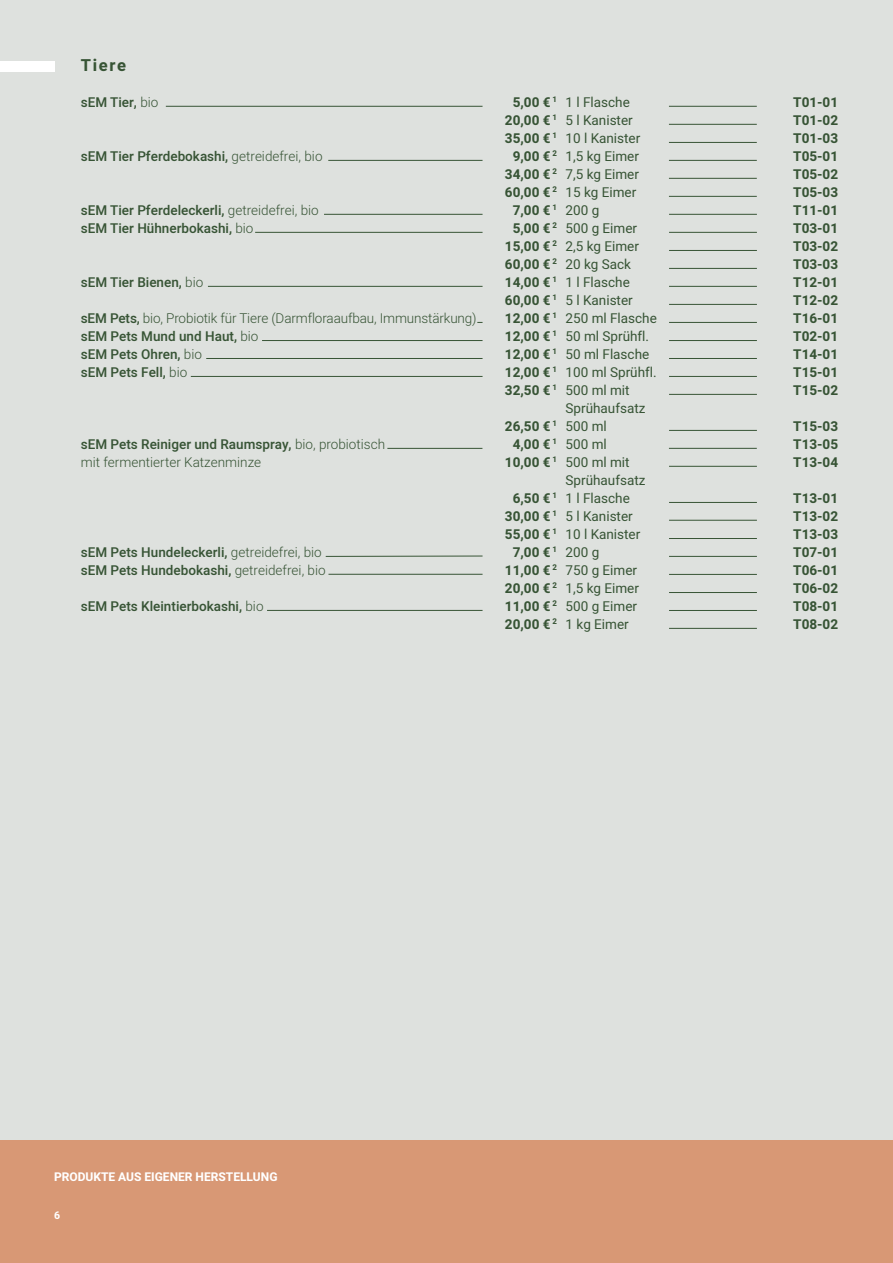
<style>
.page{position:relative;width:893px;height:1263px;background:#dee1de}
.page>*{position:absolute;margin:0;border:0;box-sizing:border-box;transform-origin:0 0}
.t1{font:700 16.5px "Heebo";letter-spacing:.1em;color:#375435}
.t2{font:700 13.5px/18px "Heebo";color:#375435;text-align:center}
.t3{font:13.5px/18px "Heebo";color:#375435}
.t4{font:500 13.5px/18px "Heebo";color:#375435}
.t5{font:300 13.5px/18px "Heebo";letter-spacing:-.01em;color:#375435}
.t6{font:700 12px "Heebo";color:#fff}
.t7{font:700 10.5px "Heebo";color:#fff}
.s1{font-weight:300}
.s2{font-weight:500}
</style>
<div class="page">
<div style="left:0;top:1140px;width:893px;height:123px;background:#d89875"></div>
<div style="left:0;top:61px;width:54px;height:10px;background:#fff"></div>
<hr style="left:669px;top:106px;width:88px;height:1px;background:#375435">
<hr style="left:669px;top:214px;width:88px;height:1px;background:#375435">
<hr style="left:324px;top:214px;width:159px;height:1px;background:#375435">
<hr style="left:669px;top:466px;width:88px;height:1px;background:#375435">
<hr style="left:669px;top:304px;width:88px;height:1px;background:#375435">
<hr style="left:669px;top:556px;width:88px;height:1px;background:#375435">
<hr style="left:328px;top:574px;width:155px;height:1px;background:#375435">
<hr style="left:166px;top:106px;width:317px;height:1px;background:#375435">
<hr style="left:669px;top:142px;width:88px;height:1px;background:#375435">
<hr style="left:669px;top:250px;width:88px;height:1px;background:#375435">
<hr style="left:669px;top:502px;width:88px;height:1px;background:#375435">
<hr style="left:669px;top:520px;width:88px;height:1px;background:#375435">
<hr style="left:669px;top:340px;width:88px;height:1px;background:#375435">
<hr style="left:262px;top:340px;width:221px;height:1px;background:#375435">
<hr style="left:669px;top:592px;width:88px;height:1px;background:#375435">
<hr style="left:267px;top:610px;width:216px;height:1px;background:#375435">
<hr style="left:669px;top:196px;width:88px;height:1px;background:#375435">
<hr style="left:669px;top:448px;width:88px;height:1px;background:#375435">
<hr style="left:387px;top:448px;width:95px;height:1px;background:#375435">
<hr style="left:669px;top:160px;width:88px;height:1px;background:#375435">
<hr style="left:669px;top:268px;width:88px;height:1px;background:#375435">
<hr style="left:669px;top:358px;width:88px;height:1px;background:#375435">
<hr style="left:206px;top:358px;width:277px;height:1px;background:#375435">
<hr style="left:669px;top:610px;width:88px;height:1px;background:#375435">
<hr style="left:328px;top:160px;width:155px;height:1px;background:#375435">
<hr style="left:669px;top:178px;width:88px;height:1px;background:#375435">
<hr style="left:669px;top:286px;width:88px;height:1px;background:#375435">
<hr style="left:208px;top:286px;width:275px;height:1px;background:#375435">
<hr style="left:669px;top:628px;width:88px;height:1px;background:#375435">
<hr style="left:326px;top:556px;width:157px;height:1px;background:#375435">
<hr style="left:669px;top:376px;width:88px;height:1px;background:#375435">
<hr style="left:669px;top:394px;width:88px;height:1px;background:#375435">
<hr style="left:669px;top:430px;width:88px;height:1px;background:#375435">
<hr style="left:191px;top:376px;width:292px;height:1px;background:#375435">
<hr style="left:669px;top:124px;width:88px;height:1px;background:#375435">
<hr style="left:669px;top:232px;width:88px;height:1px;background:#375435">
<hr style="left:255px;top:232px;width:228px;height:1px;background:#375435">
<hr style="left:669px;top:322px;width:88px;height:1px;background:#375435">
<hr style="left:669px;top:574px;width:88px;height:1px;background:#375435">
<hr style="left:669px;top:538px;width:88px;height:1px;background:#375435">
<p class="t1" style="left:81px;top:54px;width:47px">Tiere</p>
<p class="t4" style="left:81px;top:93px;width:79px">sEM Tier, <span class="s1">bio</span></p>
<p class="t4" style="left:81px;top:147px;width:243px">sEM Tier Pferdebokashi, <span class="s1">getreidefrei, bio</span></p>
<p class="t4" style="left:81px;top:201px;width:239px">sEM Tier Pferdeleckerli, <span class="s1">getreidefrei, bio </span>sEM Tier Hühnerbokashi, <span class="s1">bio</span></p>
<p class="t4" style="left:81px;top:273px;width:124px">sEM Tier Bienen, <span class="s1">bio</span></p>
<p class="t5" style="left:81px;top:309px;width:397px"><span class="s2">sEM Pets,</span> bio, Probiotik für Tiere (Darmfloraaufbau, Immunstärkung) <span class="s2">sEM Pets Mund und Haut,</span> bio<br><span class="s2">sEM Pets Ohren,</span> bio<br><span class="s2">sEM Pets Fell,</span> bio</p>
<p class="t5" style="left:81px;top:435px;width:306px"><span class="s2">sEM Pets Reiniger und Raumspray,</span> bio, probiotisch mit fermentierter Katzenminze</p>
<p class="t4" style="left:81px;top:543px;width:246px">sEM Pets Hundeleckerli, <span class="s1">getreidefrei, bio </span>sEM Pets Hundebokashi, <span class="s1">getreidefrei, bio</span></p>
<p class="t4" style="left:81px;top:597px;width:184px">sEM Pets Kleintierbokashi, <span class="s1">bio</span></p>
<p class="t2" style="left:505px;top:93px;width:54px">5,00 € <sup>1<br></sup>20,00 € <sup>1<br></sup>35,00 € <sup>1<br></sup>9,00 € <sup>2<br></sup>34,00 € <sup>2<br></sup>60,00 € <sup>2<br></sup>7,00 € <sup>1<br></sup>5,00 € <sup>2<br></sup>15,00 € <sup>2<br></sup>60,00 € <sup>2<br></sup>14,00 € <sup>1<br></sup>60,00 € <sup>1<br></sup>12,00 € <sup>1<br></sup>12,00 € <sup>1<br></sup>12,00 € <sup>1<br></sup>12,00 € <sup>1<br></sup>32,50 € <sup>1</sup></p>
<p class="t2" style="left:505px;top:417px;width:54px">26,50 € <sup>1<br></sup>4,00 € <sup>1<br></sup>10,00 € <sup>1</sup></p>
<p class="t2" style="left:505px;top:489px;width:54px">6,50 € <sup>1<br></sup>30,00 € <sup>1<br></sup>55,00 € <sup>1<br></sup>7,00 € <sup>1<br></sup>11,00 € <sup>2<br></sup>20,00 € <sup>2<br></sup>11,00 € <sup>2<br></sup>20,00 € <sup>2</sup></p>
<p class="t3" style="left:566px;top:93px;width:93px">1 l Flasche<br>5 l Kanister<br>10 l Kanister<br>1,5 kg Eimer<br>7,5 kg Eimer<br>15 kg Eimer<br>200 g<br>500 g Eimer<br>2,5 kg Eimer<br>20 kg Sack<br>1 l Flasche<br>5 l Kanister<br>250 ml Flasche<br>50 ml Sprühfl.<br>50 ml Flasche<br>100 ml Sprühfl.<br>500 ml mit<br>Sprühaufsatz<br>500 ml<br>500 ml<br>500 ml mit<br>Sprühaufsatz<br>1 l Flasche<br>5 l Kanister<br>10 l Kanister<br>200 g<br>750 g Eimer<br>1,5 kg Eimer<br>500 g Eimer<br>1 kg Eimer</p>
<p class="t2" style="left:793px;top:93px;width:46px;text-align:justify">T01-01<br>T01-02<br>T01-03<br>T05-01<br>T05-02<br>T05-03<br>T11-01<br>T03-01<br>T03-02<br>T03-03<br>T12-01<br>T12-02<br>T16-01<br>T02-01<br>T14-01<br>T15-01<br>T15-02</p>
<p class="t2" style="left:793px;top:417px;width:46px;text-align:justify">T15-03<br>T13-05<br>T13-04</p>
<p class="t2" style="left:793px;top:489px;width:46px;text-align:justify">T13-01<br>T13-02<br>T13-03<br>T07-01<br>T06-01<br>T06-02<br>T08-01<br>T08-02</p>
<p class="t6" style="left:54px;top:1168px;width:225px">PRODUKTE AUS EIGENER HERSTELLUNG</p>
<p class="t7" style="left:54px;top:1208px;width:8px">6</p>
</div>
